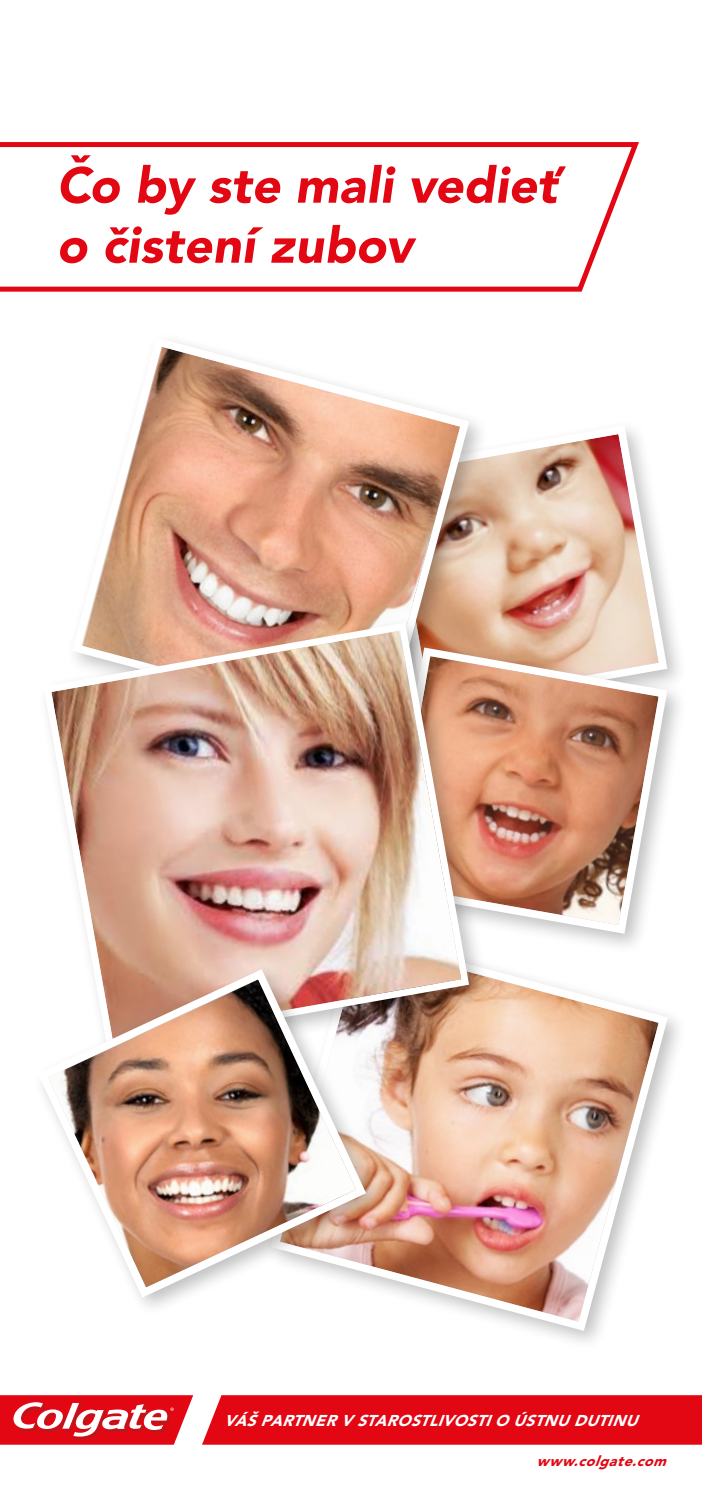
<style>
.page{position:relative;width:702px;height:1489px;background:#fff}
.page>*{position:absolute;margin:0;border:0;box-sizing:border-box;transform-origin:0 0}
.t1{font:italic 700 50px/60px "Ave Creo";letter-spacing:-.02em;color:#e30613}
.t2{font:italic 700 15.5px "Ave Creo";letter-spacing:.005em;color:#fff}
.t3{font:italic 700 14.25px "Ave Creo";color:#e30613}
</style>
<div class="page">
<svg style="left:490px;top:428px;width:181px;height:212px"></svg>
<div style="left:65px;top:330px;width:425px;height:425px;background:#000;opacity:.25"></div>
<svg style="left:68px;top:333px;width:406px;height:282px"></svg>
<div style="left:374px;top:640px;width:314px;height:314px;background:#000;opacity:.25"></div>
<img style="left:490px;top:643px;width:181px;height:283px">
<div style="left:264px;top:926px;width:424px;height:425px;background:#fff"></div>
<img style="left:386px;top:928px;width:286px;height:407px">
<div style="left:37px;top:615px;width:453px;height:454px;background:#000;opacity:.25"></div>
<img style="left:40px;top:618px;width:433px;height:434px">
<div style="left:202px;top:1395px;width:500px;height:49px;background:#e30613"></div>
<svg style="left:0;top:1395px;width:193px;height:49px"></svg>
<div style="left:32px;top:963px;width:354px;height:354px;background:#000;opacity:.25"></div>
<img style="left:33px;top:964px;width:338px;height:338px">
<svg style="left:0;top:142px;width:639px;height:150px"></svg>
<h1 class="t1" style="left:57px;top:154px;width:502px">Čo by ste mali vedieť o čistení zubov</h1>
<p class="t2" style="left:224px;top:1409px;width:419px">Váš partner v starostlivostio ústnu dutinu</p>
<p class="t3" style="left:536px;top:1451px;width:135px">www.colgate.com</p>
</div>
